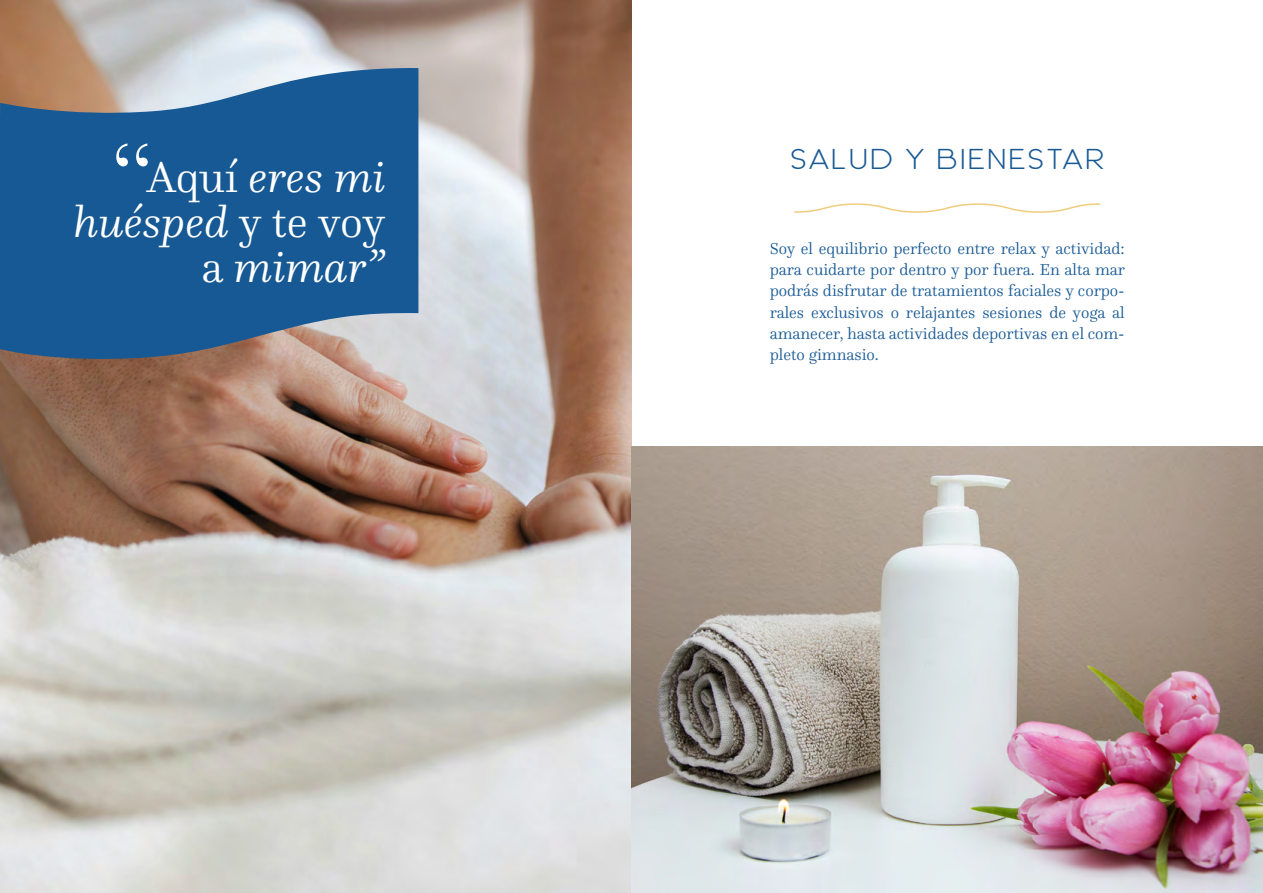
<style>
.page{position:relative;width:1263px;height:893px;background:#fff}
.page>*{position:absolute;margin:0;border:0;box-sizing:border-box;transform-origin:0 0}
.t1{font:90px "Baskerville";color:#fff}
.t2{font:italic 300 45px/45px "Questa";color:#fff;text-align:right}
.t3{font:27px "Grand Halva";color:#175994}
.t4{font:300 16.5px/21px "Questa";color:#175994;text-align:justify}
.s1{font-style:normal}
</style>
<div class="page">
<svg style="left:794px;top:203px;width:307px;height:10px"></svg>
<img style="left:0;top:0;width:631px;height:893px">
<img style="left:631px;top:446px;width:632px;height:447px">
<svg style="left:0;top:68px;width:418px;height:295px;background:#346796"></svg>
<h1 class="t1" style="left:111px;top:117px;width:43px">“</h1>
<h2 class="t2" style="left:74px;top:154px;width:313px"><span class="s1">Aquí</span> eres mi huésped <span class="s1">y te voy a</span> mimar”</h2>
<h3 class="t3" style="left:789px;top:143px;width:318px">SALUD Y BIENESTAR</h3>
<p class="t4" style="left:770px;top:238px;width:357px">Soy el equilibrio perfecto entre relax y actividad: para cuidarte por dentro y por fuera. En alta mar podrás disfrutar de tratamientos faciales y corpo&shy;rales exclusivos o relajantes sesiones de yoga al amanecer, hasta actividades deportivas en el com&shy;pleto gimnasio.</p>
</div>
